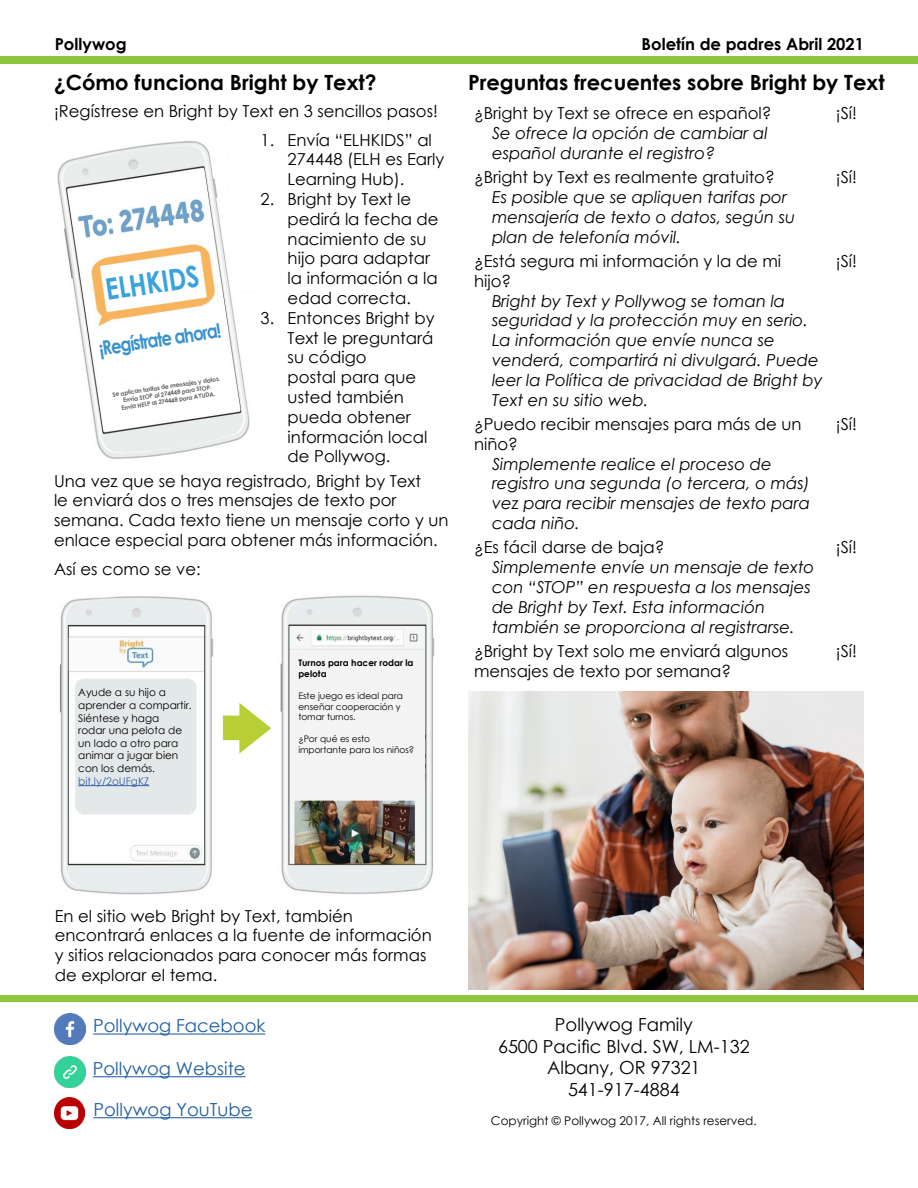
<style>
.page{position:relative;width:918px;height:1188px;background:#fff}
.page>*{position:absolute;margin:0;border:0;box-sizing:border-box;transform-origin:0 0}
.t1{font:700 29.55px "Century Gothic";color:#3ba2db;scale:.86 1}
.t2{font:700 21px "Century Gothic";color:#000}
.t3{font:700 19.8px "Century Gothic";color:#3a92cd;scale:.83 1}
.t4{font:18px/21.6px "Century Gothic";color:#000;text-align:center}
.t5{font:18px "Century Gothic";color:#215e9e}
.t6{font:16.5px/19.8px "Century Gothic";color:#000}
.t7{font:italic 16.5px/19.8px "Century Gothic";color:#000}
.t8{font:700 16.5px "Century Gothic";color:#000}
.t9{font:12px "Century Gothic";color:#000}
.t10{font:10.5px/12.6px "Century Gothic";color:#000}
.t11{font:10.5px "Century Gothic";color:#3b5eab}
.t12{font:9px/10.8px "Century Gothic";color:#000}
.t13{font:700 9px/10.8px "Century Gothic";color:#000}
.t14{font:700 6px "Century Gothic";color:#5e5e64}
</style>
<div class="page">
<div style="left:0;top:995px;width:918px;height:7px;background:#8dc63f"></div>
<img style="left:55px;top:1014px;width:30px;height:31px">
<img style="left:55px;top:1057px;width:30px;height:30px">
<img style="left:54px;top:1098px;width:31px;height:30px">
<div style="left:0;top:56px;width:918px;height:7px;background:#8dc63f"></div>
<hr style="left:93px;top:1117px;width:159px;height:1px;background:#215e9e">
<hr style="left:93px;top:1076px;width:153px;height:1px;background:#215e9e">
<hr style="left:93px;top:1034px;width:173px;height:1px;background:#215e9e">
<img style="left:468px;top:692px;width:396px;height:298px">
<img style="left:59px;top:596px;width:155px;height:299px">
<img style="left:280px;top:594px;width:155px;height:300px">
<img style="left:222px;top:702px;width:50px;height:52px">
<img style="left:57px;top:141px;width:193px;height:318px">
<div style="left:229px;top:143px;width:32px;height:123px;background:#fff"></div>
<div style="left:235px;top:266px;width:26px;height:25px;background:#fff"></div>
<div style="left:214px;top:452px;width:47px;height:16px;background:#fff"></div>
<svg style="left:93px;top:324px;width:137px;height:94px"></svg>
<div style="left:71px;top:753px;width:7px;height:13px;background:#fff"></div>
<div style="left:75px;top:679px;width:121px;height:136px;background:#e3e9e9;border-radius:9px"></div>
<hr style="left:78px;top:785px;width:71px;height:1px;background:#3b5eab">
<div style="left:294px;top:655px;width:130px;height:139px;background:#f4f4f4"></div>
<svg style="left:103px;top:255px;width:100px;height:50px"></svg>
<p class="t8" style="left:55px;top:32px;width:73px">Pollywog</p>
<p class="t8" style="left:642px;top:32px;width:224px">Boletín de padres Abril 2021</p>
<p class="t2" style="left:54px;top:66px;width:324px">¿Cómo funciona Bright by Text?</p>
<p class="t6" style="left:288px;top:129px;width:158px;text-indent:-27px">1. Envía “ELHKIDS” al<br>274448 (ELH es Early<br>Learning Hub).</p>
<p class="t6" style="left:288px;top:189px;width:153px;text-indent:-27px">2. Bright by Text le pedirá la fecha de nacimiento de su hijo para adaptar la información a la edad correcta.</p>
<p class="t6" style="left:288px;top:308px;width:148px;text-indent:-27px">3. Entonces Bright by<br>Text le preguntará su código<br>postal para que usted también pueda obtener información local de Pollywog.</p>
<p class="t6" style="left:54px;top:471px;width:396px">Una vez que se haya registrado, Bright by Text<br>le enviará dos o tres mensajes de texto por semana. Cada texto tiene un mensaje corto y un enlace especial para obtener más información.</p>
<p class="t6" style="left:54px;top:559px;width:148px">Así es como se ve:</p>
<p class="t6" style="left:54px;top:101px;width:385px">¡Regístrese en Bright by Text en 3 sencillos pasos!</p>
<p class="t1" style="left:102px;top:268px;width:111px;rotate:-9deg">ELHKIDS</p>
<p class="t3" style="left:97px;top:333px;width:150px;rotate:-8deg">¡Regístrate ahora!</p>
<p class="t14" style="left:112px;top:390px;width:110px;rotate:-8deg">Se aplican tarifas de mensajes y datos.</p>
<p class="t14" style="left:122px;top:395px;width:91px;rotate:-8deg">Envía STOP al 274448 para STOP.</p>
<p class="t14" style="left:121px;top:403px;width:97px;rotate:-8deg">Envía HELP al 274448 para AYUDA.</p>
<p class="t10" style="left:78px;top:686px;width:115px">Ayude a su hijo a aprender a compartir.<br>Siéntese y haga<br>rodar una pelota de un lado a otro para animar a jugar bien con los demás.</p>
<p class="t11" style="left:78px;top:774px;width:73px">bit.ly/2oUFgKZ</p>
<p class="t13" style="left:298px;top:657px;width:117px">Turnos para hacer rodar la pelota</p>
<p class="t12" style="left:298px;top:690px;width:106px">Este juego es ideal para enseñar cooperación y tomar turnos.</p>
<p class="t12" style="left:298px;top:733px;width:117px">¿Por qué es esto importante para los niños?</p>
<p class="t2" style="left:468px;top:66px;width:418px">Preguntas frecuentes sobre Bright by Text</p>
<p class="t6" style="left:474px;top:103px;width:299px">¿Bright by Text se ofrece en español?</p>
<p class="t7" style="left:492px;top:123px;width:277px">Se ofrece la opción de cambiar al español durante el registro?</p>
<p class="t6" style="left:836px;top:103px;width:23px">¡Sí!</p>
<p class="t6" style="left:474px;top:167px;width:302px">¿Bright by Text es realmente gratuito?</p>
<p class="t7" style="left:492px;top:187px;width:305px">Es posible que se apliquen tarifas por mensajería de texto o datos, según su plan de telefonía móvil.</p>
<p class="t6" style="left:474px;top:251px;width:309px">¿Está segura mi información y la de mi hijo?</p>
<p class="t7" style="left:492px;top:291px;width:332px">Bright by Text y Pollywog se toman la seguridad y la protección muy en serio.<br>La información que envíe nunca se venderá, compartirá ni divulgará. Puede leer la Política de privacidad de Bright by Text en su sitio web.</p>
<p class="t6" style="left:474px;top:414px;width:329px">¿Puedo recibir mensajes para más de un niño?</p>
<p class="t7" style="left:492px;top:454px;width:320px">Simplemente realice el proceso de registro una segunda (o tercera, o más) vez para recibir mensajes de texto para cada niño.</p>
<p class="t6" style="left:474px;top:537px;width:192px">¿Es fácil darse de baja?</p>
<p class="t7" style="left:492px;top:557px;width:324px">Simplemente envíe un mensaje de texto con “STOP” en respuesta a los mensajes de Bright by Text. Esta información también se proporciona al registrarse.</p>
<p class="t6" style="left:836px;top:167px;width:23px">¡Sí!</p>
<p class="t6" style="left:836px;top:251px;width:23px">¡Sí!</p>
<p class="t6" style="left:836px;top:414px;width:23px">¡Sí!</p>
<p class="t6" style="left:836px;top:537px;width:23px">¡Sí!</p>
<p class="t6" style="left:474px;top:641px;width:316px">¿Bright by Text solo me enviará algunos mensajes de texto por semana?</p>
<p class="t6" style="left:836px;top:641px;width:23px">¡Sí!</p>
<p class="t6" style="left:55px;top:905px;width:379px">En el sitio web Bright by Text, también encontrará enlaces a la fuente de información y sitios relacionados para conocer más formas de explorar el tema.</p>
<p class="t5" style="left:93px;top:1013px;width:174px">Pollywog Facebook</p>
<p class="t5" style="left:93px;top:1056px;width:154px">Pollywog Website</p>
<p class="t5" style="left:93px;top:1097px;width:161px">Pollywog YouTube</p>
<p class="t4" style="left:498px;top:1014px;width:253px">Pollywog Family<br>6500 Pacific Blvd. SW, LM-132<br>Albany, OR 97321<br>541-917-4884</p>
<p class="t9" style="left:491px;top:1112px;width:267px">Copyright © Pollywog 2017, All rights reserved.</p>
</div>
